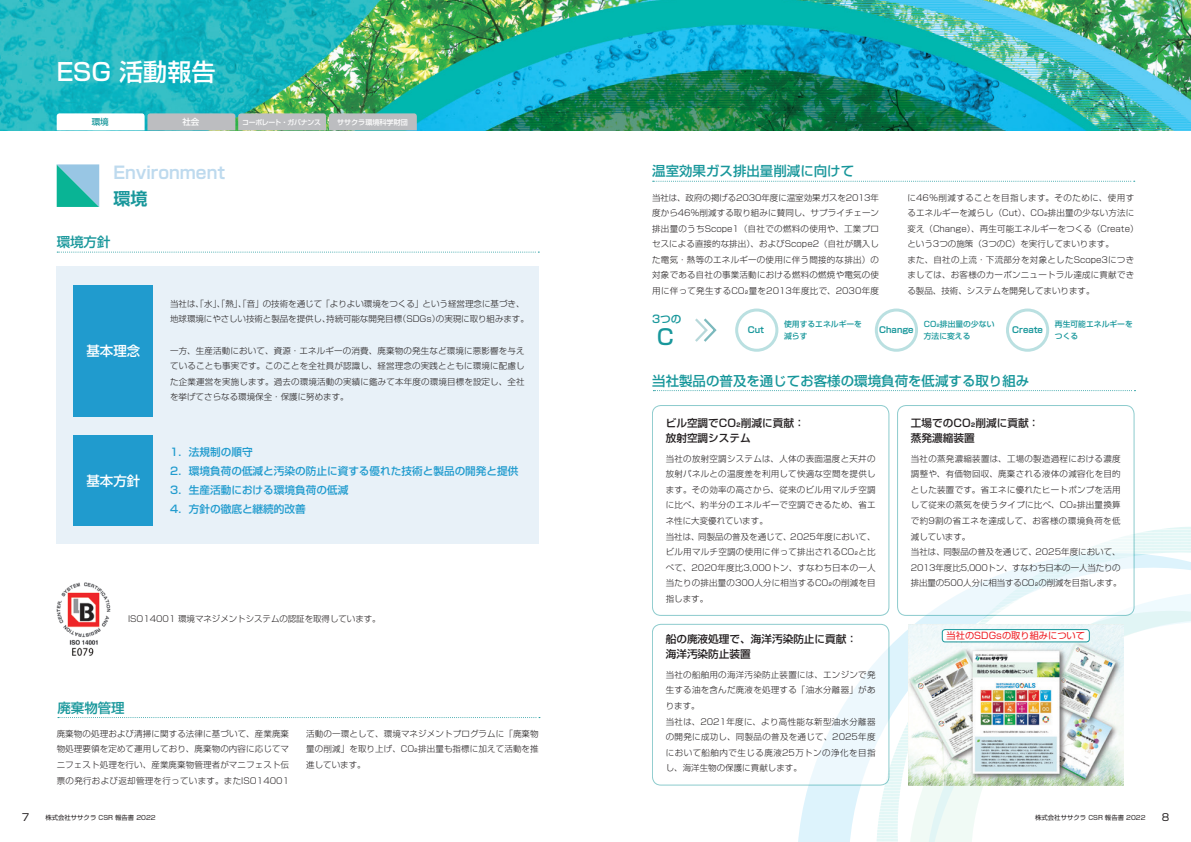
<style>
.page{position:relative;width:1191px;height:842px;background:#fff}
.page>*{position:absolute;margin:0;border:0;box-sizing:border-box;transform-origin:0 0}
.t1{font:500 24.1px "Shin Go Pr 5";color:#fff}
.t2{font:500 21.3px "Shin Go Pr 5";color:#18979b}
.t3{font:700 17px "Shin Go Pr 5 De";color:#bedaee}
.t4{font:700 17px "Shin Go Pr 5 De";color:#18979b}
.t5{font:500 13.5px "Shin Go Pr 5";color:#18979b}
.t6{font:500 13.5px "Shin Go Pr 5";color:#fff}
.t7{font:500 10.6px/19.1px "Shin Go Pr 5";color:#209bce}
.t8{font:500 10.6px/15.6px "Shin Go Pr 5";color:#231f20}
.t9{font:500 10.6px "Shin Go Pr 5";color:#18979b}
.t10{font:9.9px "Shin Go Pr 5";color:#231f20}
.t11{font:9.2px "Shin Go Pr 5";color:#ee1d23}
.t12{font:300 8.5px/15.6px "Shin Go Pr 5";letter-spacing:.02em;color:#231f20;text-align:justify}
.t13{font:300 8.5px/15.6px "Shin Go Pr 5";letter-spacing:-.01em;color:#231f20}
.t14{font:700 8.5px "Shin Go Pr 5 De";color:#18979b}
.t15{font:500 8.5px "Shin Go Pr 5";color:#18979b}
.t16{font:500 8.5px "Shin Go Pr 5";color:#fff}
.t17{font:500 7.8px/11.3px "Shin Go Pr 5";color:#18979b}
.t18{font:500 7.1px "Shin Go Pr 5";letter-spacing:-.035em;color:#fff}
.t19{font:500 7.1px "Shin Go Pr 5";letter-spacing:-.01em;color:#fff}
.t20{font:6.4px "Shin Go Pr 5";color:#231f20}
</style>
<div class="page">
<img style="left:0;top:0;width:1191px;height:130px">
<svg style="left:796px;top:623px;width:80px;height:219px;fill:#ddf3fc"></svg>
<svg style="left:876px;top:526px;width:315px;height:316px"></svg>
<div style="left:57px;top:266px;width:482px;height:278px;background:#e8f1f8"></div>
<img style="left:908px;top:624px;width:215px;height:161px">
<div style="left:74px;top:285px;width:79px;height:132px;background:#209bce"></div>
<div style="left:74px;top:435px;width:79px;height:91px;background:#209bce"></div>
<svg style="left:57px;top:113px;width:360px;height:17px"></svg>
<svg style="left:58px;top:717px;width:482px;height:1px"></svg>
<svg style="left:57px;top:252px;width:482px;height:1px"></svg>
<div style="left:652px;top:624px;width:237px;height:161px;background:#fff;border-radius:9px"></div>
<div style="left:652px;top:624px;width:237px;height:161px;border:1px solid #18979b;border-radius:9px"></div>
<div style="left:897px;top:405px;width:237px;height:210px;background:#fff;border-radius:9px"></div>
<div style="left:897px;top:405px;width:237px;height:211px;border:1px solid #18979b;border-radius:9px"></div>
<div style="left:652px;top:405px;width:237px;height:210px;background:#fff;border-radius:9px"></div>
<div style="left:652px;top:405px;width:237px;height:211px;border:1px solid #18979b;border-radius:9px"></div>
<svg style="left:653px;top:390px;width:482px;height:1px"></svg>
<svg style="left:57px;top:164px;width:42px;height:43px;background:#53bebd"></svg>
<img style="left:57px;top:582px;width:53px;height:74px">
<svg style="left:652px;top:181px;width:482px;height:1px"></svg>
<div style="left:1006px;top:308px;width:43px;height:44px;border:3px solid #18979b;border-radius:50%"></div>
<div style="left:735px;top:308px;width:43px;height:44px;border:3px solid #18979b;border-radius:50%"></div>
<div style="left:874px;top:308px;width:44px;height:44px;border:3px solid #18979b;border-radius:50%"></div>
<svg style="left:695px;top:318px;width:22px;height:24px"></svg>
<div style="left:942px;top:630px;width:147px;height:12px;background:#fff;border-radius:3px"></div>
<div style="left:942px;top:629px;width:147px;height:13px;border:1px solid #18979b;border-radius:3px"></div>
<h1 class="t1" style="left:57px;top:52px;width:160px">ESG 活動報告</h1>
<p class="t15" style="left:92px;top:115px;width:19px">環境</p>
<p class="t16" style="left:182px;top:115px;width:19px">社会</p>
<p class="t18" style="left:242px;top:116px;width:80px">コーポレート・ガバナンス</p>
<p class="t19" style="left:337px;top:116px;width:72px">ササクラ環境科学財団</p>
<h3 class="t3" style="left:113px;top:159px;width:113px">Environment</h3>
<h3 class="t4" style="left:113px;top:184px;width:36px">環境</h3>
<h3 class="t5" style="left:57px;top:231px;width:55px">環境方針</h3>
<h3 class="t6" style="left:86px;top:340px;width:55px">基本理念</h3>
<h3 class="t6" style="left:86px;top:469px;width:55px">基本方針</h3>
<p class="t13" style="left:170px;top:295px;width:360px">当社は、「水」、「熱」、「音」の技術を通じて「よりよい環境をつくる」という経営理念に基づき、地球環境にやさしい技術と製品を提供し、持続可能な開発目標（SDGs）の実現に取り組みます。</p>
<p class="t12" style="left:170px;top:342px;width:356px">一方、生産活動において、資源・エネルギーの消費、廃棄物の発生など環境に悪影響を与えていることも事実です。このことを全社員が認識し、経営理念の実践とともに環境に配慮した企業運営を実施します。過去の環境活動の実績に鑑みて本年度の環境目標を設定し、全社を挙げてさらなる環境保全・保護に努めます。</p>
<p class="t7" style="left:170px;top:441px;width:350px">1．法規制の順守<br>2．環境負荷の低減と汚染の防止に資する優れた技術と製品の開発と提供<br>3．生産活動における環境負荷の低減<br>4．方針の徹底と継続的改善</p>
<p class="t13" style="left:128px;top:610px;width:254px">ISO14001 環境マネジメントシステムの認証を取得しています。</p>
<h3 class="t5" style="left:57px;top:696px;width:69px">廃棄物管理</h3>
<p class="t12" style="left:57px;top:725px;width:234px">廃棄物の処理および清掃に関する法律に基づいて、産業廃棄物処理要領を定めて運用しており、廃棄物の内容に応じてマニフェスト処理を行い、産業廃棄物管理者がマニフェスト伝票の発行および返却管理を行っています。またISO14001</p>
<p class="t12" style="left:306px;top:725px;width:234px">活動の一環として、環境マネジメントプログラムに「廃棄物量の削減」を取り上げ、CO₂排出量も指標に加えて活動を推進しています。</p>
<h3 class="t5" style="left:652px;top:160px;width:203px">温室効果ガス排出量削減に向けて</h3>
<p class="t12" style="left:652px;top:189px;width:228px">当社は、政府の掲げる2030年度に温室効果ガスを2013年度から46％削減する取り組みに賛同し、サプライチェーン排出量のうちScope1（自社での燃料の使用や、工業プロセスによる直接的な排出）、およびScope2（自社が購入した電気・熱等のエネルギーの使用に伴う間接的な排出）の対象である自社の事業活動における燃料の燃焼や電気の使用に伴って発生するCO₂量を2013年度比で、2030年度</p>
<p class="t12" style="left:907px;top:189px;width:233px;text-align:left">に46％削減することを目指します。そのために、使用するエネルギーを減らし（Cut）、CO₂排出量の少ない方法に変え（Change）、再生可能エネルギーをつくる（Create）という3つの施策（3つのC）を実行してまいります。<br>また、自社の上流・下流部分を対象としたScope3につきましては、お客様のカーボンニュートラル達成に貢献できる製品、技術、システムを開発してまいります。</p>
<p class="t14" style="left:1012px;top:323px;width:32px">Create</p>
<p class="t17" style="left:1054px;top:318px;width:79px">再生可能エネルギーをつくる</p>
<p class="t9" style="left:652px;top:310px;width:31px">3つの</p>
<h2 class="t2" style="left:657px;top:319px;width:19px">C</h2>
<p class="t14" style="left:747px;top:323px;width:18px">Cut</p>
<p class="t17" style="left:784px;top:318px;width:79px">使用するエネルギーを減らす</p>
<p class="t14" style="left:879px;top:323px;width:36px">Change</p>
<p class="t17" style="left:923px;top:318px;width:72px">CO₂排出量の少ない方法に変える</p>
<h3 class="t5" style="left:652px;top:369px;width:379px">当社製品の普及を通じてお客様の環境負荷を低減する取り組み</h3>
<p class="t8" style="left:666px;top:414px;width:140px">ビル空調でCO₂削減に貢献：放射空調システム</p>
<p class="t12" style="left:666px;top:450px;width:211px;text-align:left">当社の放射空調システムは、人体の表面温度と天井の放射パネルとの温度差を利用して快適な空間を提供します。その効率の高さから、従来のビル用マルチ空調に比べ、約半分のエネルギーで空調できるため、省エネ性に大変優れています。<br>当社は、同製品の普及を通じて、2025年度において、ビル用マルチ空調の使用に伴って排出されるCO₂と比べて、2020年度比3,000トン、すなわち日本の一人当たりの排出量の300人分に相当するCO₂の削減を目指します。</p>
<p class="t8" style="left:666px;top:630px;width:193px">船の廃液処理で、海洋汚染防止に貢献：海洋汚染防止装置</p>
<p class="t12" style="left:666px;top:666px;width:211px;text-align:left">当社の船舶用の海洋汚染防止装置には、エンジンで発生する油を含んだ廃液を処理する「油水分離器」があります。<br>当社は、2021年度に、より高性能な新型油水分離器の開発に成功し、同製品の普及を通じて、2025年度において船舶内で生じる廃液25万トンの浄化を目指し、海洋生物の保護に貢献します。</p>
<p class="t8" style="left:911px;top:414px;width:130px">工場でのCO₂削減に貢献：蒸発濃縮装置</p>
<p class="t12" style="left:910px;top:450px;width:212px;text-align:left">当社の蒸発濃縮装置は、工場の製造過程における濃度調整や、有価物回収、廃棄される液体の減容化を目的とした装置です。省エネに優れたヒートポンプを活用して従来の蒸気を使うタイプに比べ、CO₂排出量換算で約9割の省エネを達成して、お客様の環境負荷を低減しています。<br>当社は、同製品の普及を通じて、2025年度において、<br>2013年度比5,000トン、すなわち日本の一人当たりの排出量の500人分に相当するCO₂の削減を目指します。</p>
<p class="t11" style="left:946px;top:628px;width:140px">当社のSDGsの取り組みについて</p>
<p class="t10" style="left:22px;top:809px;width:9px">7</p>
<p class="t20" style="left:45px;top:812px;width:112px">株式会社ササクラ CSR 報告書 2022</p>
<p class="t20" style="left:1035px;top:812px;width:112px">株式会社ササクラ CSR 報告書 2022</p>
<p class="t10" style="left:1161px;top:809px;width:9px">8</p>
</div>
